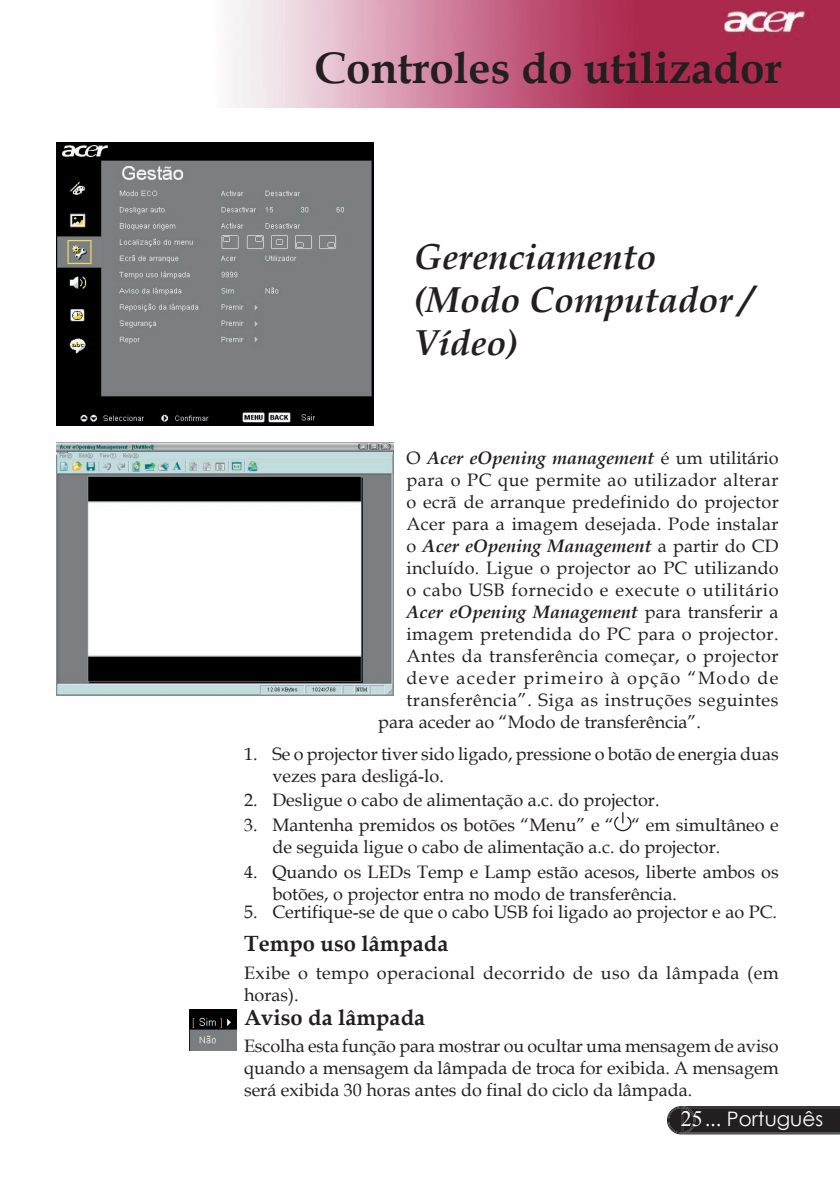
<style>
.page{position:relative;width:840px;height:1191px;background:#fff}
.page>*{position:absolute;margin:0;border:0;box-sizing:border-box;transform-origin:0 0}
.t1{font:700 44px "Book Antiqua";color:#231f20}
.t2{font:italic 700 36px/43.2px "Book Antiqua";color:#231f20}
.t3{font:700 22px "Book Antiqua";color:#231f20}
.t4{font:20px "Century Gothic";color:#fff}
.t5{font:18px/22px "Book Antiqua";color:#231f20}
.t6{font:18px/22px "Book Antiqua";letter-spacing:.03em;color:#231f20}
.t7{font:18px "Book Antiqua";letter-spacing:.02em;color:#231f20}
.t8{font:italic 700 18px "Book Antiqua";color:#231f20}
.t9{font:18px "Book Antiqua";letter-spacing:.035em;color:#231f20}
.t10{font:18px "Book Antiqua";letter-spacing:.04em;color:#231f20}
.t11{font:18px "Book Antiqua";letter-spacing:.025em;color:#231f20}
.t12{font:18px "Book Antiqua";letter-spacing:.08em;color:#231f20}
.s1{font-weight:400;font-style:normal}
.s2{font-family:"Times New Roman";font-size:22px}
</style>
<div class="page">
<img style="left:230px;top:0;width:609px;height:108px">
<svg style="left:667px;top:1106px;width:172px;height:28px;background:#2e2a2b"></svg>
<svg style="left:614px;top:812px;width:17px;height:19px"></svg>
<img style="left:57px;top:142px;width:317px;height:283px">
<img style="left:189px;top:1009px;width:47px;height:42px">
<img style="left:57px;top:443px;width:336px;height:252px">
<h1 class="t1" style="left:314px;top:38px;width:468px">Controles do utilizador</h1>
<h2 class="t2" style="left:414px;top:235px;width:340px">Gerenciamento (Modo Computador /<br>Vídeo)</h2>
<p class="t8" style="left:406px;top:445px;width:373px"><span class="s1">O</span> Acer eOpening management <span class="s1">é um utilitário</span></p>
<p class="t6" style="left:406px;top:468px;width:373px">para o PC que permite ao utilizador alterar</p>
<p class="t7" style="left:406px;top:489px;width:373px">o ecrã de arranque predefinido do projector</p>
<p class="t7" style="left:406px;top:511px;width:373px">Acer para a imagem desejada. Pode instalar</p>
<p class="t8" style="left:406px;top:533px;width:373px"><span class="s1">o</span> Acer eOpening Management <span class="s1">a partir do CD</span></p>
<p class="t7" style="left:406px;top:555px;width:373px">incluído. Ligue o projector ao PC utilizando</p>
<p class="t10" style="left:406px;top:577px;width:373px">o cabo USB fornecido e execute o utilitário</p>
<p class="t8" style="left:406px;top:599px;width:373px">Acer eOpening Management <span class="s1">para transferir a</span></p>
<p class="t11" style="left:406px;top:621px;width:373px">imagem pretendida do PC para o projector.</p>
<p class="t6" style="left:406px;top:644px;width:373px">Antes da transferência começar, o projector</p>
<p class="t12" style="left:406px;top:665px;width:373px">deve aceder primeiro à opção “Modo de</p>
<p class="t9" style="left:406px;top:687px;width:373px">transferência”. Siga as instruções seguintes</p>
<p class="t5" style="left:378px;top:710px;width:324px">para aceder ao “Modo de transferência”.</p>
<p class="t5" style="left:272px;top:742px;width:507px;text-indent:-28px">1. Se o projector tiver sido ligado, pressione o botão de energia duas vezes para desligá-lo.</p>
<p class="t5" style="left:244px;top:789px;width:417px">2. Desligue o cabo de alimentação a.c. do projector.</p>
<p class="t5" style="left:272px;top:813px;width:507px;text-indent:-28px">3. Mantenha premidos os botões “Menu” e “ “ em simultâneo e de seguida ligue o cabo de alimentação a.c. do projector.</p>
<p class="t5" style="left:272px;top:860px;width:507px;text-indent:-28px">4. Quando os LEDs Temp e Lamp estão acesos, liberte ambos os botões, o projector entra no modo de transferência.</p>
<p class="t5" style="left:244px;top:900px;width:534px">5. Certifique-se de que o cabo USB foi ligado ao projector e ao PC.</p>
<p class="t3" style="left:244px;top:928px;width:206px">Tempo uso lâmpada</p>
<p class="t6" style="left:244px;top:961px;width:536px">Exibe o tempo operacional decorrido de uso da lâmpada (em horas).</p>
<p class="t3" style="left:244px;top:1002px;width:182px">Aviso da lâmpada</p>
<p class="t5" style="left:244px;top:1034px;width:536px;text-align:justify">Escolha esta função para mostrar ou ocultar uma mensagem de aviso quando a mensagem da lâmpada de troca for exibida. A mensagem será exibida 30 horas antes do final do ciclo da lâmpada.</p>
<p class="t4" style="left:680px;top:1104px;width:144px"><span class="s2">25</span>... Português</p>
</div>
